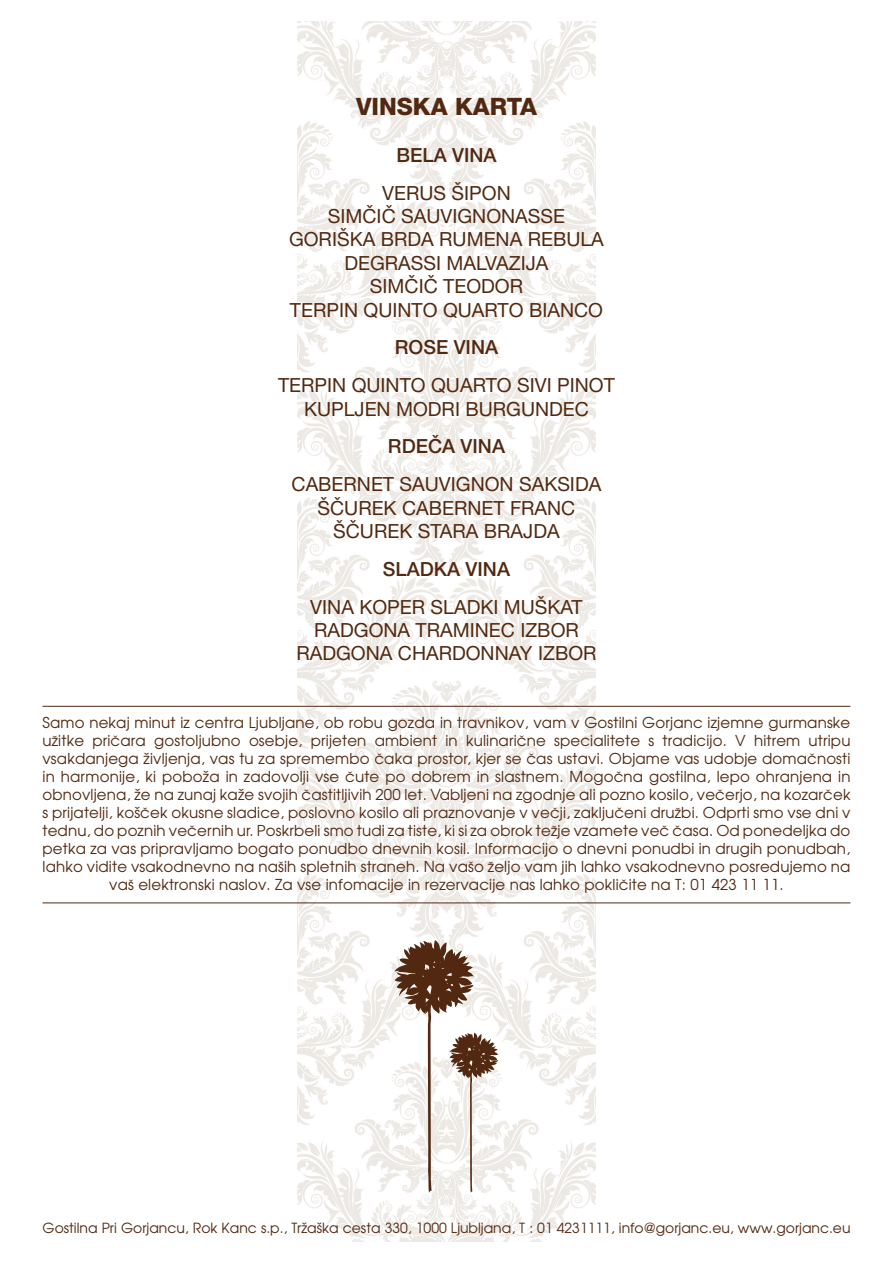
<style>
.page{position:relative;width:893px;height:1263px;background:#fff}
.page>*{position:absolute;margin:0;border:0;box-sizing:border-box;transform-origin:0 0}
.t1{font:800 24px "Helvetica Neue LT Pro";color:#522910}
.t2{font:19.5px "Helvetica Neue LT Pro";color:#522910}
.t3{font:500 19.5px "Helvetica Neue LT Pro";color:#522910}
.t4{font:15px/18px "Avant Garde M";letter-spacing:.01em;color:#522910;text-align:center}
.t5{font:13.95px "Avant Garde M";color:#522910}
</style>
<div class="page">
<img style="left:297px;top:21px;width:299px;height:1221px">
<svg style="left:394px;top:940px;width:104px;height:253px"></svg>
<hr style="left:43px;top:706px;width:807px;height:1px;background:#522910">
<hr style="left:43px;top:902px;width:807px;height:1px;background:#522910">
<p class="t1" style="left:356px;top:92px;width:182px">VINSKA KARTA</p>
<p class="t3" style="left:396px;top:143px;width:102px">BELA VINA</p>
<p class="t2" style="left:382px;top:181px;width:130px">VERUS ŠIPON</p>
<p class="t2" style="left:328px;top:204px;width:239px">SIMČIČ SAUVIGNONASSE</p>
<p class="t2" style="left:289px;top:227px;width:316px">GORIŠKA BRDA RUMENA REBULA</p>
<p class="t2" style="left:344px;top:251px;width:206px">DEGRASSI MALVAZIJA</p>
<p class="t2" style="left:370px;top:274px;width:155px">SIMČIČ TEODOR</p>
<p class="t2" style="left:290px;top:298px;width:315px">TERPIN QUINTO QUARTO BIANCO</p>
<p class="t3" style="left:395px;top:336px;width:105px">ROSE VINA</p>
<p class="t2" style="left:278px;top:373px;width:338px">TERPIN QUINTO QUARTO SIVI PINOT</p>
<p class="t2" style="left:304px;top:397px;width:286px">KUPLJEN MODRI BURGUNDEC</p>
<p class="t3" style="left:388px;top:435px;width:119px">RDEČA VINA</p>
<p class="t2" style="left:292px;top:472px;width:311px">CABERNET SAUVIGNON SAKSIDA</p>
<p class="t2" style="left:318px;top:496px;width:259px">ŠČUREK CABERNET FRANC</p>
<p class="t2" style="left:333px;top:519px;width:228px">ŠČUREK STARA BRAJDA</p>
<p class="t3" style="left:383px;top:557px;width:129px">SLADKA VINA</p>
<p class="t2" style="left:310px;top:595px;width:274px">VINA KOPER SLADKI MUŠKAT</p>
<p class="t2" style="left:314px;top:618px;width:266px">RADGONA TRAMINEC IZBOR</p>
<p class="t2" style="left:296px;top:641px;width:302px">RADGONA CHARDONNAY IZBOR</p>
<p class="t4" style="left:43px;top:713px;width:809px">Samo nekaj minut iz centra Ljubljane, ob robu gozda in travnikov, vam v Gostilni Gorjanc izjemne gurmanske uæitke priËara gostoljubno osebje, prijeten ambient in kulinariËne specialitete s tradicijo. V hitrem utripu vsakdanjega življenja, vas tu za spremembo Ëaka prostor, kjer se Ëas ustavi. Objame vas udobje domaËnosti in harmonije, ki poboža in zadovolji vse Ëute po dobrem in slastnem. MogoËna gostilna, lepo ohranjena in obnovljena, že na zunaj kaže svojih Ëastitljivih 200 let. Vabljeni na zgodnje ali pozno kosilo, veËerjo, na kozarËek s prijatelji, košËek okusne sladice, poslovno kosilo ali praznovanje v veËji, zakljuËeni druæbi. Odprti smo vse dni v tednu, do poznih veËernih ur. Poskrbeli smo tudi za tiste, ki si za obrok teæje vzamete veË Ëasa. Od ponedeljka do petka za vas pripravljamo bogato ponudbo dnevnih kosil. Informacijo o dnevni ponudbi in drugih ponudbah, lahko vidite vsakodnevno na naπih spletnih straneh. Na vaπo æeljo vam jih lahko vsakodnevno posredujemo na vaπ elektronski naslov. Za vse infomacije in rezervacije nas lahko pokliËite na T: 01 423 11 11.</p>
<p class="t5" style="left:43px;top:1219px;width:809px">Gostilna Pri Gorjancu, Rok Kanc s.p., Tržaška cesta 330, 1000 Ljubljana, T : 01 4231111, info@gorjanc.eu, www.gorjanc.eu</p>
</div>
